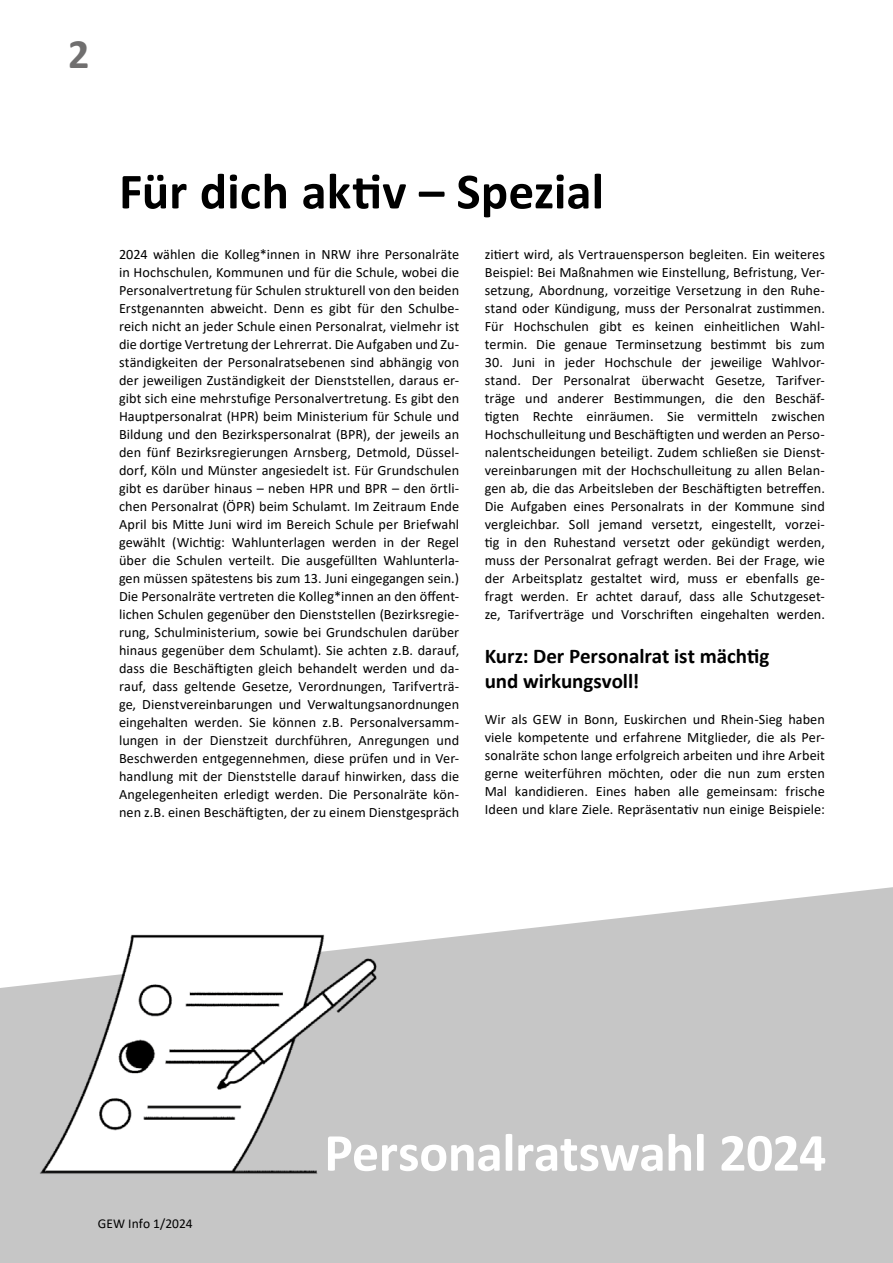
<style>
.page{position:relative;width:893px;height:1263px;background:#fff}
.page>*{position:absolute;margin:0;border:0;box-sizing:border-box;transform-origin:0 0}
.t1{font:700 54px "Calibri";letter-spacing:-.01em;color:#fff}
.t2{font:700 51px "Calibri";color:#000}
.t3{font:700 42px "Calibri";color:#706f6f}
.t4{font:700 21px/25.2px "Calibri";letter-spacing:-.005em;color:#000}
.t5{font:14.25px/18px "Calibri";letter-spacing:.005em;color:#000;text-align:justify}
.t6{font:13.5px "Calibri";letter-spacing:.005em;color:#000}
</style>
<div class="page">
<svg style="left:414px;top:887px;width:479px;height:376px;background:#cacaca"></svg>
<img style="left:0;top:934px;width:414px;height:329px">
<h3 class="t3" style="left:68px;top:24px;width:23px">2</h3>
<h2 class="t2" style="left:119px;top:155px;width:486px">Für dich aktiv – Spezial</h2>
<p class="t5" style="left:485px;top:245px;width:342px">zitiert wird, als Vertrauensperson begleiten. Ein weiteres Beispiel: Bei Maßnahmen wie Einstellung, Befristung, Ver&shy;setzung, Abordnung, vorzeitige Versetzung in den Ruhe&shy;stand oder Kündigung, muss der Personalrat zustimmen.<br>Für Hochschulen gibt es keinen einheitlichen Wahl&shy;termin. Die genaue Terminsetzung bestimmt bis zum</p>
<p class="t5" style="left:485px;top:353px;width:342px">30. Juni in jeder Hochschule der jeweilige Wahlvor&shy;stand. Der Personalrat überwacht Gesetze, Tarifver&shy;träge und anderer Bestimmungen, die den Beschäf&shy;tigten Rechte einräumen. Sie vermitteln zwischen Hochschulleitung und Beschäftigten und werden an Perso&shy;nalentscheidungen beteiligt. Zudem schließen sie Dienst&shy;vereinbarungen mit der Hochschulleitung zu allen Belan&shy;gen ab, die das Arbeitsleben der Beschäftigten betreffen.<br>Die Aufgaben eines Personalrats in der Kommune sind vergleichbar. Soll jemand versetzt, eingestellt, vorzei&shy;tig in den Ruhestand versetzt oder gekündigt werden, muss der Personalrat gefragt werden. Bei der Frage, wie der Arbeitsplatz gestaltet wird, muss er ebenfalls ge&shy;fragt werden. Er achtet darauf, dass alle Schutzgeset&shy;ze, Tarifverträge und Vorschriften eingehalten werden.</p>
<h3 class="t4" style="left:485px;top:643px;width:286px">Kurz: Der Personalrat ist mächtig und wirkungsvoll!</h3>
<p class="t5" style="left:485px;top:710px;width:342px">Wir als GEW in Bonn, Euskirchen und Rhein-Sieg haben viele kompetente und erfahrene Mitglieder, die als Per&shy;sonalräte schon lange erfolgreich arbeiten und ihre Arbeit gerne weiterführen möchten, oder die nun zum ersten Mal kandidieren. Eines haben alle gemeinsam: frische Ideen und klare Ziele. Repräsentativ nun einige Beispiele:</p>
<p class="t5" style="left:119px;top:245px;width:342px">2024 wählen die Kolleg*innen in NRW ihre Personalräte in Hochschulen, Kommunen und für die Schule, wobei die Personalvertretung für Schulen strukturell von den beiden Erstgenannten abweicht. Denn es gibt für den Schulbe&shy;reich nicht an jeder Schule einen Personalrat, vielmehr ist die dortige Vertretung der Lehrerrat. Die Aufgaben und Zu&shy;ständigkeiten der Personalratsebenen sind abhängig von der jeweiligen Zuständigkeit der Dienststellen, daraus er&shy;gibt sich eine mehrstufige Personalvertretung. Es gibt den Hauptpersonalrat (HPR) beim Ministerium für Schule und Bildung und den Bezirkspersonalrat (BPR), der jeweils an den fünf Bezirksregierungen Arnsberg, Detmold, Düssel&shy;dorf, Köln und Münster angesiedelt ist. Für Grundschulen gibt es darüber hinaus – neben HPR und BPR – den örtli&shy;chen Personalrat (ÖPR) beim Schulamt. Im Zeitraum Ende April bis Mitte Juni wird im Bereich Schule per Briefwahl gewählt (Wichtig: Wahlunterlagen werden in der Regel über die Schulen verteilt. Die ausgefüllten Wahlunterla&shy;gen müssen spätestens bis zum 13. Juni eingegangen sein.)<br>Die Personalräte vertreten die Kolleg*innen an den öffent&shy;lichen Schulen gegenüber den Dienststellen (Bezirksregie&shy;rung, Schulministerium, sowie bei Grundschulen darüber hinaus gegenüber dem Schulamt). Sie achten z.B. darauf, dass die Beschäftigten gleich behandelt werden und da&shy;rauf, dass geltende Gesetze, Verordnungen, Tarifverträ&shy;ge, Dienstvereinbarungen und Verwaltungsanordnungen eingehalten werden. Sie können z.B. Personalversamm&shy;lungen in der Dienstzeit durchführen, Anregungen und Beschwerden entgegennehmen, diese prüfen und in Ver&shy;handlung mit der Dienststelle darauf hinwirken, dass die Angelegenheiten erledigt werden. Die Personalräte kön&shy;nen z.B. einen Beschäftigten, der zu einem Dienstgespräch</p>
<p class="t6" style="left:98px;top:1214px;width:96px">GEW Info 1/2024</p>
<h1 class="t1" style="left:324px;top:1114px;width:504px">Personalratswahl 2024</h1>
</div>
